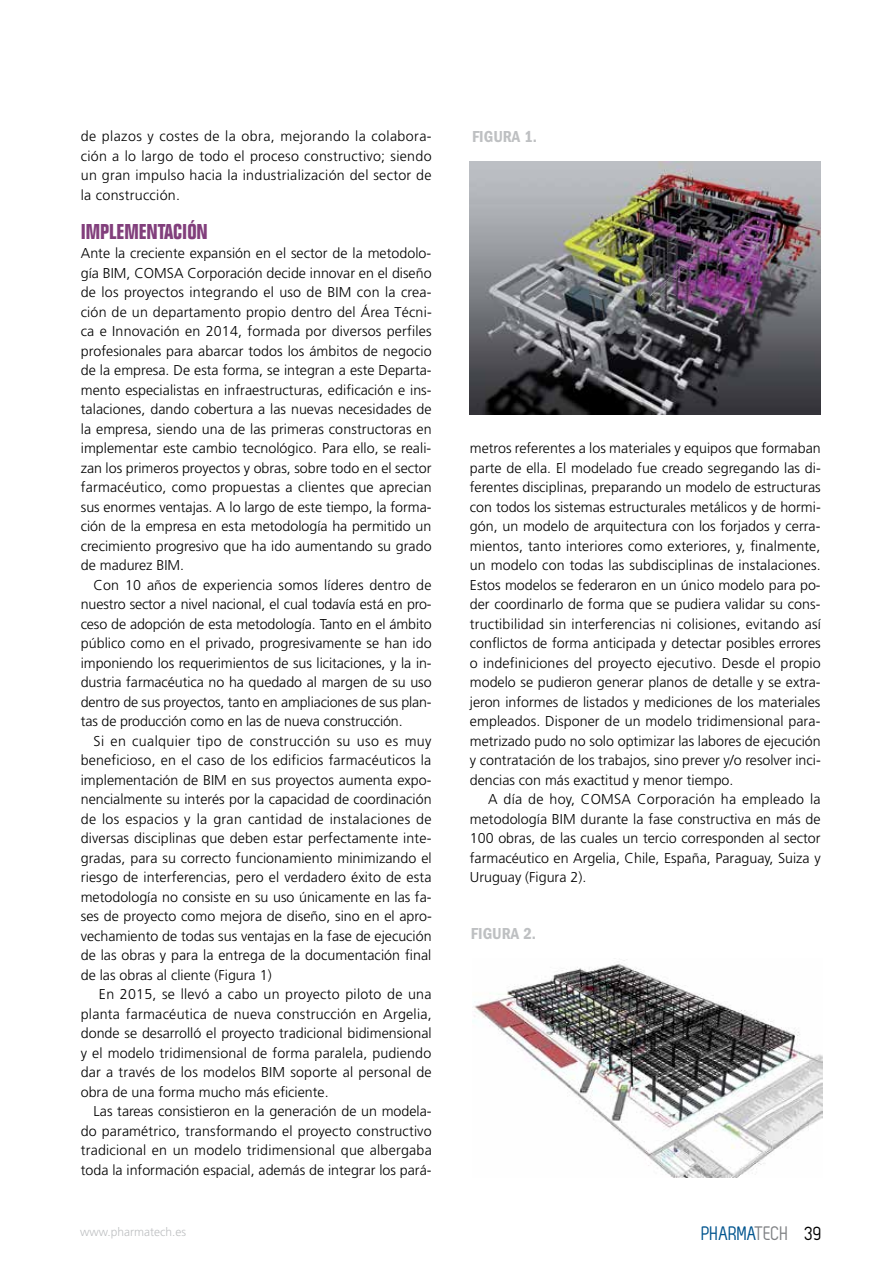
<style>
.page{position:relative;width:893px;height:1263px;background:#fff}
.page>*{position:absolute;margin:0;border:0;box-sizing:border-box;transform-origin:0 0}
.t1{font:700 condensed 21px "Folio";color:#823f7c}
.t2{font:19.5px "Zag";color:#00548e}
.t3{font:600 condensed 16.5px "Franklin Gothic";color:#bec0c2}
.t4{font:300 14.25px/19.5px "Frutiger";color:#000;text-align:justify}
.t5{font:300 12px "Frutiger";color:#bec0c2}
.s1{color:#808285}
.s2{color:#000}
</style>
<div class="page">
<img style="left:470px;top:162px;width:351px;height:253px">
<img style="left:472px;top:960px;width:350px;height:218px">
<p class="t4" style="left:81px;top:127px;width:352px">de plazos y costes de la obra, mejorando la colabora&shy;ción a lo largo de todo el proceso constructivo; siendo un gran impulso hacia la industrialización del sector de la construcción.</p>
<h1 class="t1" style="left:81px;top:220px;width:129px">IMPLEMENTACIÓN</h1>
<p class="t4" style="left:81px;top:244px;width:352px">Ante la creciente expansión en el sector de la metodolo&shy;gía BIM, COMSA Corporación decide innovar en el diseño de los proyectos integrando el uso de BIM con la crea&shy;ción de un departamento propio dentro del Área Técni&shy;ca e Innovación en 2014, formada por diversos perfiles profesionales para abarcar todos los ámbitos de negocio de la empresa. De esta forma, se integran a este Departa&shy;mento especialistas en infraestructuras, edificación e ins&shy;talaciones, dando cobertura a las nuevas necesidades de la empresa, siendo una de las primeras constructoras en implementar este cambio tecnológico. Para ello, se reali&shy;zan los primeros proyectos y obras, sobre todo en el sector farmacéutico, como propuestas a clientes que aprecian sus enormes ventajas. A lo largo de este tiempo, la forma&shy;ción de la empresa en esta metodología ha permitido un crecimiento progresivo que ha ido aumentando su grado de madurez BIM.</p>
<p class="t4" style="left:81px;top:575px;width:352px;text-indent:13px">Con 10 años de experiencia somos líderes dentro de nuestro sector a nivel nacional, el cual todavía está en pro&shy;ceso de adopción de esta metodología. Tanto en el ámbito público como en el privado, progresivamente se han ido imponiendo los requerimientos de sus licitaciones, y la in&shy;dustria farmacéutica no ha quedado al margen de su uso dentro de sus proyectos, tanto en ampliaciones de sus plan&shy;tas de producción como en las de nueva construcción.</p>
<p class="t4" style="left:81px;top:731px;width:352px;text-indent:13px">Si en cualquier tipo de construcción su uso es muy beneficioso, en el caso de los edificios farmacéuticos la implementación de BIM en sus proyectos aumenta expo&shy;nencialmente su interés por la capacidad de coordinación de los espacios y la gran cantidad de instalaciones de diversas disciplinas que deben estar perfectamente inte&shy;gradas, para su correcto funcionamiento minimizando el riesgo de interferencias, pero el verdadero éxito de esta metodología no consiste en su uso únicamente en las fa&shy;ses de proyecto como mejora de diseño, sino en el apro&shy;vechamiento de todas sus ventajas en la fase de ejecución de las obras y para la entrega de la documentación final de las obras al cliente (Figura 1)</p>
<p class="t4" style="left:81px;top:985px;width:353px;text-indent:18px">En 2015, se llevó a cabo un proyecto piloto de una planta farmacéutica de nueva construcción en Argelia, donde se desarrolló el proyecto tradicional bidimensional y el modelo tridimensional de forma paralela, pudiendo dar a través de los modelos BIM soporte al personal de obra de una forma mucho más eficiente.</p>
<p class="t4" style="left:81px;top:1102px;width:353px;text-indent:13px">Las tareas consistieron en la generación de un modela&shy;do paramétrico, transformando el proyecto constructivo tradicional en un modelo tridimensional que albergaba toda la información espacial, además de integrar los pará-</p>
<p class="t3" style="left:472px;top:127px;width:67px">FIGURA 1.</p>
<p class="t4" style="left:470px;top:439px;width:352px">metros referentes a los materiales y equipos que formaban parte de ella. El modelado fue creado segregando las di&shy;ferentes disciplinas, preparando un modelo de estructuras con todos los sistemas estructurales metálicos y de hormi&shy;gón, un modelo de arquitectura con los forjados y cerra&shy;mientos, tanto interiores como exteriores, y, finalmente, un modelo con todas las subdisciplinas de instalaciones.<br>Estos modelos se federaron en un único modelo para po&shy;der coordinarlo de forma que se pudiera validar su cons&shy;tructibilidad sin interferencias ni colisiones, evitando así conflictos de forma anticipada y detectar posibles errores o indefiniciones del proyecto ejecutivo. Desde el propio modelo se pudieron generar planos de detalle y se extra&shy;jeron informes de listados y mediciones de los materiales empleados. Disponer de un modelo tridimensional para&shy;metrizado pudo no solo optimizar las labores de ejecución y contratación de los trabajos, sino prever y/o resolver inci&shy;dencias con más exactitud y menor tiempo.</p>
<p class="t4" style="left:470px;top:790px;width:352px;text-indent:18px">A día de hoy, COMSA Corporación ha empleado la metodología BIM durante la fase constructiva en más de 100 obras, de las cuales un tercio corresponden al sector farmacéutico en Argelia, Chile, España, Paraguay, Suiza y Uruguay (Figura 2).</p>
<p class="t3" style="left:471px;top:924px;width:67px">FIGURA 2.</p>
<p class="t5" style="left:80px;top:1225px;width:108px">www.pharmatech.es</p>
<h2 class="t2" style="left:702px;top:1223px;width:122px">PHARMA<span class="s1">TECH</span> <span class="s2">39</span></h2>
</div>
